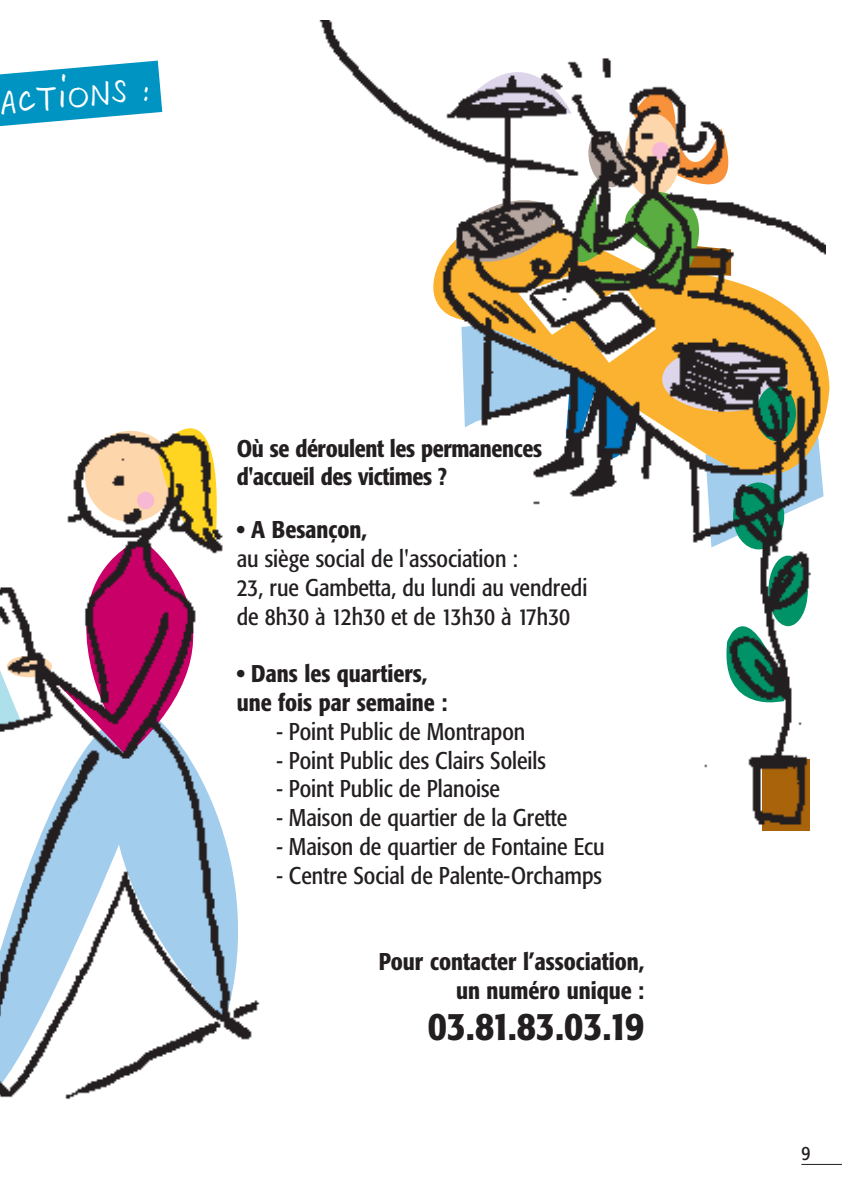
<style>
.page{position:relative;width:842px;height:1190px;background:#fff}
.page>*{position:absolute;margin:0;border:0;box-sizing:border-box;transform-origin:0 0}
.t1{font:500 condensed 40px "Formata";color:#231f20}
.t2{font:40px "Twingo France";color:#fff}
.t3{font:condensed 24px/28.8px "Formata";color:#231f20}
.t4{font:500 condensed 24px/28.8px "Formata";color:#231f20}
.t5{font:condensed 20px "Formata";color:#231f20}
</style>
<div class="page">
<img style="left:0;top:428px;width:260px;height:671px">
<svg style="left:0;top:61px;width:162px;height:66px"></svg>
<hr style="left:801px;top:1164px;width:41px;height:1px;background:#231f20">
<img style="left:319px;top:20px;width:507px;height:811px">
<h1 class="t2" style="left:-3px;top:76px;width:152px;rotate:-5deg">ACTIONS :</h1>
<p class="t4" style="left:237px;top:436px;width:307px">Où se déroulent les permanences d'accueil des victimes ?</p>
<p class="t4" style="left:237px;top:517px;width:132px">• A Besançon,</p>
<p class="t3" style="left:237px;top:546px;width:352px">au siège social de l'association :<br>23, rue Gambetta, du lundi au vendredi de 8h30 à 12h30 et de 13h30 à 17h30</p>
<p class="t4" style="left:237px;top:661px;width:212px">• Dans les quartiers, une fois par semaine :</p>
<p class="t3" style="left:276px;top:719px;width:251px">- Point Public de Montrapon</p>
<p class="t3" style="left:276px;top:748px;width:271px">- Point Public des Clairs Soleils</p>
<p class="t3" style="left:276px;top:776px;width:225px">- Point Public de Planoise</p>
<p class="t3" style="left:276px;top:805px;width:292px">- Maison de quartier de la Grette</p>
<p class="t3" style="left:276px;top:834px;width:330px">- Maison de quartier de Fontaine Ecu</p>
<p class="t3" style="left:276px;top:863px;width:327px">- Centre Social de Palente-Orchamps</p>
<p class="t4" style="left:379px;top:949px;width:267px;text-align:right">Pour contacter l’association, un numéro unique :</p>
<h1 class="t1" style="left:428px;top:1009px;width:218px">03.81.83.03.19</h1>
<p class="t5" style="left:801px;top:1144px;width:11px">9</p>
</div>
